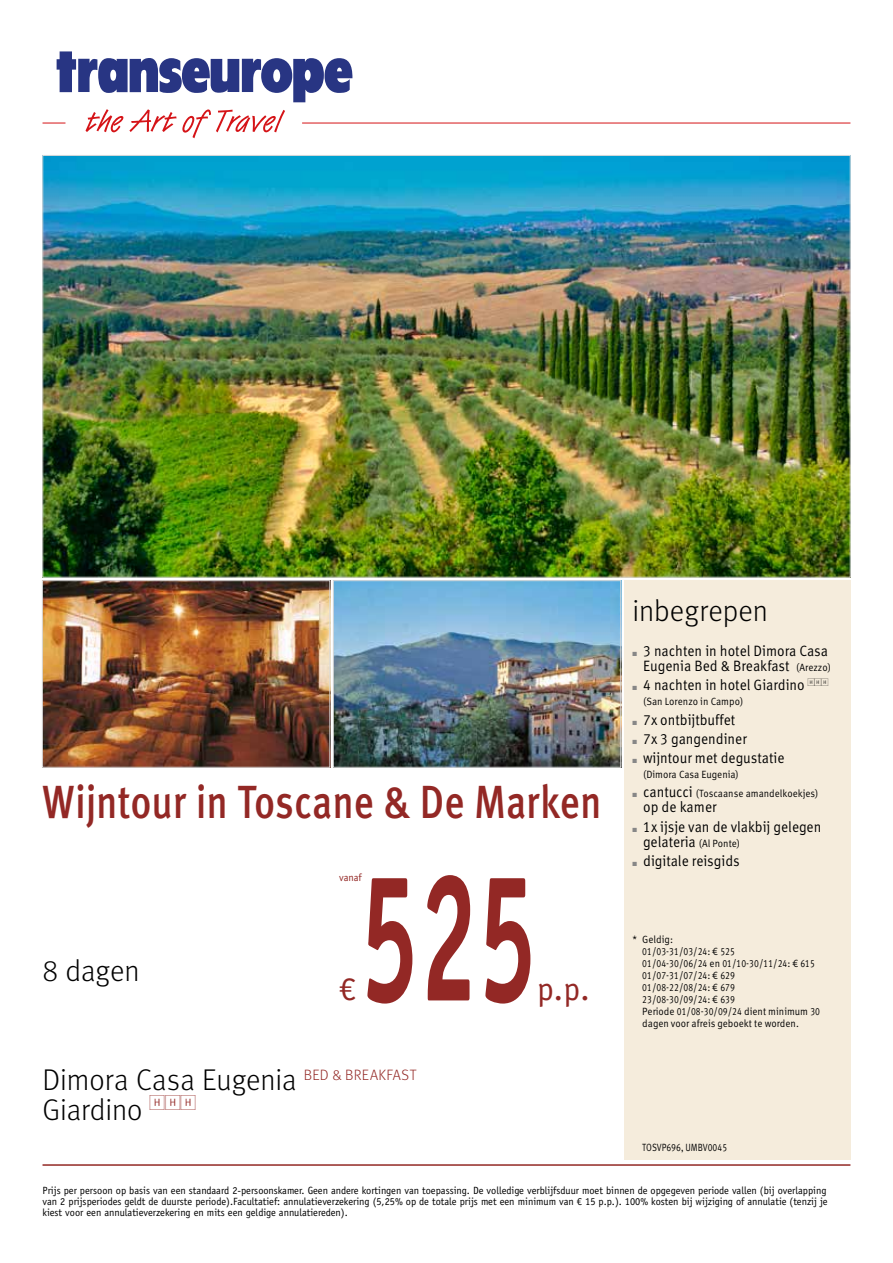
<style>
.page{position:relative;width:893px;height:1263px;background:#fff}
.page>*{position:absolute;margin:0;border:0;box-sizing:border-box;transform-origin:0 0}
.t1{font:700 183px "Officina Sans Std";color:#932825;scale:.58 1}
.t2{font:500 46.5px "Meta Pro";letter-spacing:-.005em;color:#932825;scale:.83 1}
.t3{font:33.15px "Officina Sans Std";color:#932825}
.t4{font:300 30px/30px "Meta Pro";color:#000}
.t5{font:15px/15px "Meta Correspondence Pro";color:#000;text-align:right;scale:.9 1}
.t6{font:10.5px/11.2px "Officina Sans Std";color:#000}
.t7{font:10.5px/12px "Meta Correspondence Pro";color:#000;scale:.91 1}
.t8{font:10.5px "Meta Correspondence Pro";color:#000;scale:.8 1}
.t9{font:10.5px "Officina Sans Std";color:#932825}
.s1{color:#878787}
.s2{font-size:10.5px}
.s3{font-size:15px}
</style>
<div class="page">
<div style="left:624px;top:580px;width:226px;height:580px;background:#f5ecdc"></div>
<svg style="left:43px;top:123px;width:22px;height:1px"></svg>
<hr style="left:302px;top:123px;width:548px;height:1px;background:#d51317">
<svg style="left:86px;top:109px;width:37px;height:23px"></svg>
<svg style="left:129px;top:109px;width:156px;height:29px"></svg>
<div style="left:227px;top:59px;width:12px;height:33px;background:#283583"></div>
<svg style="left:57px;top:51px;width:179px;height:42px"></svg>
<svg style="left:242px;top:58px;width:111px;height:44px"></svg>
<hr style="left:43px;top:1164px;width:807px;height:2px;background:#932825">
<img style="left:45px;top:157px;width:803px;height:418px">
<img style="left:44px;top:582px;width:284px;height:183px">
<div style="left:42px;top:580px;width:288px;height:187px;border:1px solid #dadada"></div>
<img style="left:335px;top:582px;width:284px;height:183px">
<div style="left:333px;top:580px;width:288px;height:187px;border:1px solid #dadada"></div>
<h2 class="t2" style="left:43px;top:766px;width:675px">Wijntour in Toscane &amp; De Marken</h2>
<h3 class="t4" style="left:43px;top:954px;width:99px">8 dagen</h3>
<p class="t9" style="left:339px;top:871px;width:24px">vanaf</p>
<h1 class="t1" style="left:360px;top:824px;width:307px">525</h1>
<h3 class="t3" style="left:339px;top:970px;width:18px">€</h3>
<h3 class="t3" style="left:537px;top:970px;width:54px">p.p.</h3>
<h3 class="t4" style="left:43px;top:1063px;width:375px">Dimora Casa Eugenia <sup>BED</sup> <sup>&amp;</sup> <sup>BREAKFAST<br></sup>Giardino <sup>HHH</sup></h3>
<h3 class="t4" style="left:632px;top:594px;width:137px">inbegrepen</h3>
<h3 class="t5" style="left:632px;top:642px;width:222px"><span class="s1">■</span> 3 nachten in hotel Dimora Casa<br>Eugenia Bed &amp; Breakfast <span class="s2">(Arezzo)</span></h3>
<h3 class="t5" style="left:632px;top:677px;width:219px"><span class="s1">■</span> 4 nachten in hotel Giardino <sup>HHH</sup></h3>
<p class="t7" style="left:643px;top:695px;width:112px">(San Lorenzo in Campo)</p>
<h3 class="t5" style="left:632px;top:711px;width:116px"><span class="s1">■</span> 7x ontbijtbuffet</h3>
<h3 class="t5" style="left:632px;top:730px;width:129px"><span class="s1">■</span> 7x 3 gangendiner</h3>
<h3 class="t5" style="left:632px;top:749px;width:170px"><span class="s1">■</span> wijntour met degustatie</h3>
<p class="t7" style="left:643px;top:768px;width:107px">(Dimora Casa Eugenia)</p>
<p class="t7" style="left:632px;top:787px;width:206px"><span class="s1">■</span> <span class="s3">cantucci</span> (Toscaanse amandelkoekjes)</p>
<h3 class="t5" style="left:643px;top:799px;width:83px">op de kamer</h3>
<h3 class="t5" style="left:643px;top:818px;width:200px;text-align:left;text-indent:-11px"><span class="s1">■</span> 1x ijsje van de vlakbij gelegen gelateria <span class="s2">(Al Ponte)</span></h3>
<h3 class="t5" style="left:632px;top:852px;width:121px"><span class="s1">■</span> digitale reisgids</h3>
<p class="t7" style="left:642px;top:933px;width:197px;text-indent:-10px">* Geldig:<br>01/03-31/03/24: € 525<br>01/04-30/06/24 en 01/10-30/11/24: € 615<br>01/07-31/07/24: € 629<br>01/08-22/08/24: € 679<br>23/08-30/09/24: € 639<br>Periode 01/08-30/09/24 dient minimum 30 dagen voor afreis geboekt te worden.</p>
<p class="t8" style="left:642px;top:1139px;width:108px">TOSVP696, UMBV0045</p>
<p class="t6" style="left:43px;top:1184px;width:787px">Prijs per persoon op basis van een standaard 2-persoonskamer. Geen andere kortingen van toepassing. De volledige verblijfsduur moet binnen de opgegeven periode vallen (bij overlapping van 2 prijsperiodes geldt de duurste periode).Facultatief: annulatieverzekering (5,25% op de totale prijs met een minimum van € 15 p.p.). 100% kosten bij wijziging of annulatie (tenzij je kiest voor een annulatieverzekering en mits een geldige annulatiereden).</p>
</div>
